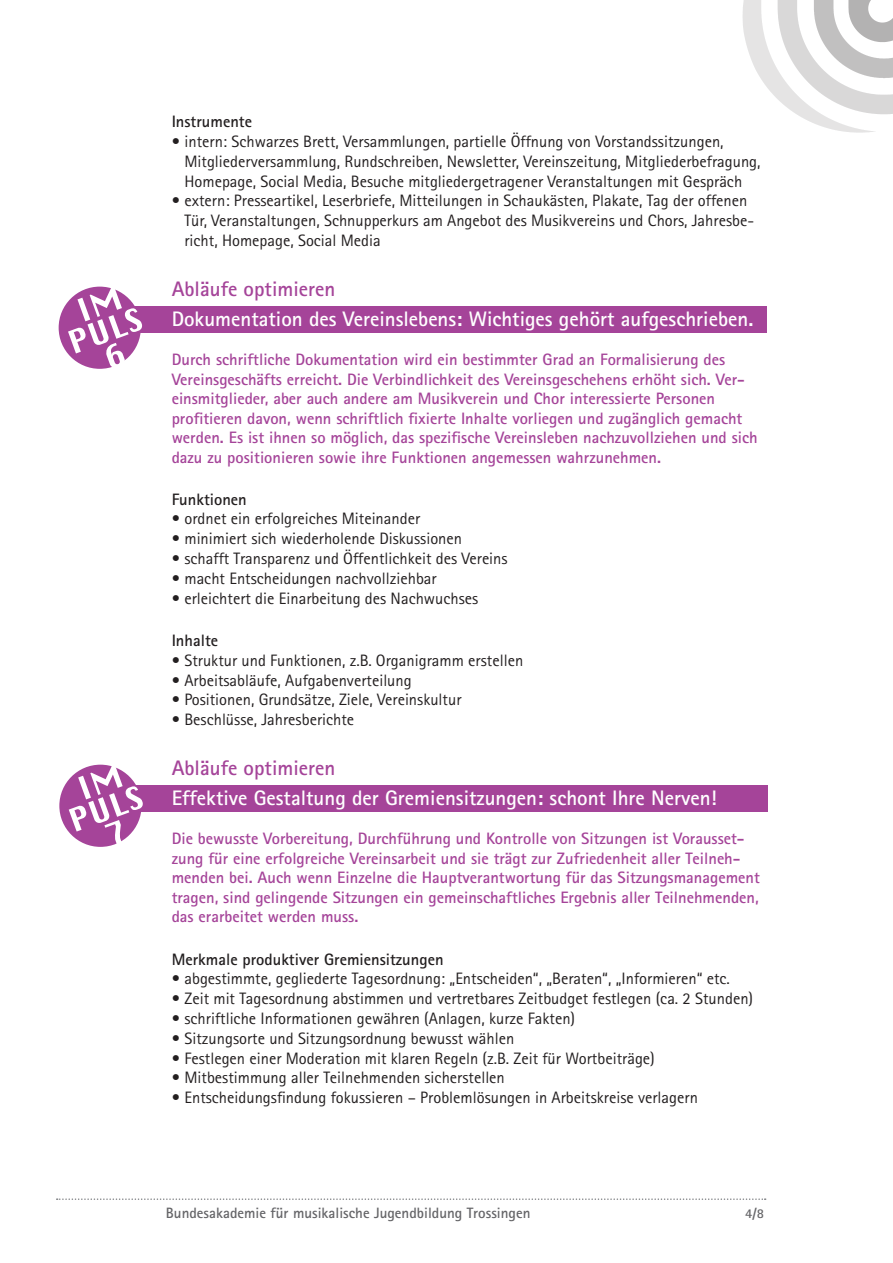
<style>
.page{position:relative;width:893px;height:1263px;background:#fff}
.page>*{position:absolute;margin:0;border:0;box-sizing:border-box;transform-origin:0 0}
.t1{font:700 21px "Rotis Sans Serif";color:#fff}
.t2{font:700 21px "Rotis Sans Serif";color:#a54499}
.t3{font:16.5px/19.8px "Rotis Sans Serif";color:#231f20}
.t4{font:700 16.5px/19.5px "Rotis Sans Serif";color:#a54499}
.t5{font:700 16.5px "Rotis Sans Serif";color:#231f20}
.t6{font:700 15px "Rotis Sans Serif";color:#656568}
.t7{font:700 13.5px "Rotis Sans Serif";color:#656568}
</style>
<div class="page">
<img style="left:742px;top:0;width:133px;height:133px">
<img style="left:771px;top:0;width:122px;height:117px">
<img style="left:806px;top:0;width:87px;height:85px">
<img style="left:842px;top:0;width:51px;height:47px">
<svg style="left:57px;top:1198px;width:709px;height:2px"></svg>
<div style="left:132px;top:306px;width:635px;height:26px;background:#a54499"></div>
<div style="left:59px;top:287px;width:82px;height:82px;background:#a54499;border-radius:50%"></div>
<svg style="left:68px;top:286px;width:74px;height:82px"></svg>
<div style="left:127px;top:785px;width:641px;height:26px;background:#a54499"></div>
<div style="left:59px;top:765px;width:83px;height:82px;background:#a54499;border-radius:50%"></div>
<svg style="left:69px;top:764px;width:74px;height:81px"></svg>
<p class="t5" style="left:172px;top:111px;width:82px">Instrumente</p>
<p class="t3" style="left:184px;top:131px;width:578px;text-indent:-13px">• intern: Schwarzes Brett, Versammlungen, partielle Öffnung von Vorstandssitzungen,<br>Mitgliederversammlung, Rundschreiben, Newsletter, Vereinszeitung, Mitgliederbefragung,<br>Homepage, Social Media, Besuche mitgliedergetragener Veranstaltungen mit Gespräch</p>
<p class="t3" style="left:184px;top:191px;width:571px;text-indent:-13px">• extern: Presseartikel, Leserbriefe, Mitteilungen in Schaukästen, Plakate, Tag der offenen<br>Tür, Veranstaltungen, Schnupperkurs am Angebot des Musikvereins und Chors, Jahresbe&shy;richt, Homepage, Social Media</p>
<p class="t2" style="left:172px;top:275px;width:165px">Abläufe optimieren</p>
<p class="t1" style="left:172px;top:305px;width:583px">Dokumentation des Vereinslebens: Wichtiges gehört aufgeschrieben.</p>
<p class="t4" style="left:172px;top:349px;width:587px">Durch schriftliche Dokumentation wird ein bestimmter Grad an Formalisierung des Vereinsgeschäfts erreicht. Die Verbindlichkeit des Vereinsgeschehens erhöht sich. Ver&shy;einsmitglieder, aber auch andere am Musikverein und Chor interessierte Personen profitieren davon, wenn schriftlich fixierte Inhalte vorliegen und zugänglich gemacht werden. Es ist ihnen so möglich, das spezifische Vereinsleben nachzuvollziehen und sich dazu zu positionieren sowie ihre Funktionen angemessen wahrzunehmen.</p>
<p class="t5" style="left:172px;top:489px;width:77px">Funktionen</p>
<p class="t3" style="left:172px;top:509px;width:250px">• ordnet ein erfolgreiches Miteinander</p>
<p class="t3" style="left:172px;top:529px;width:292px">• minimiert sich wiederholende Diskussionen</p>
<p class="t3" style="left:172px;top:548px;width:337px">• schafft Transparenz und Öffentlichkeit des Vereins</p>
<p class="t3" style="left:172px;top:568px;width:267px">• macht Entscheidungen nachvollziehbar</p>
<p class="t3" style="left:172px;top:588px;width:308px">• erleichtert die Einarbeitung des Nachwuchses</p>
<p class="t5" style="left:172px;top:630px;width:48px">Inhalte</p>
<p class="t3" style="left:172px;top:650px;width:353px">• Struktur und Funktionen, z.B. Organigramm erstellen</p>
<p class="t3" style="left:172px;top:670px;width:242px">• Arbeitsabläufe, Aufgabenverteilung</p>
<p class="t3" style="left:172px;top:690px;width:291px">• Positionen, Grundsätze, Ziele, Vereinskultur</p>
<p class="t3" style="left:172px;top:709px;width:184px">• Beschlüsse, Jahresberichte</p>
<p class="t2" style="left:172px;top:754px;width:165px">Abläufe optimieren</p>
<p class="t1" style="left:172px;top:784px;width:547px">Effektive Gestaltung der Gremiensitzungen: schont Ihre Nerven!</p>
<p class="t4" style="left:172px;top:829px;width:590px">Die bewusste Vorbereitung, Durchführung und Kontrolle von Sitzungen ist Vorausset&shy;zung für eine erfolgreiche Vereinsarbeit und sie trägt zur Zufriedenheit aller Teilneh&shy;menden bei. Auch wenn Einzelne die Hauptverantwortung für das Sitzungsmanagement tragen, sind gelingende Sitzungen ein gemeinschaftliches Ergebnis aller Teilnehmenden, das erarbeitet werden muss.</p>
<p class="t5" style="left:172px;top:948px;width:273px">Merkmale produktiver Gremiensitzungen</p>
<p class="t3" style="left:172px;top:969px;width:560px">• abgestimmte, gegliederte Tagesordnung: „Entscheiden“, „Beraten“, „Informieren“ etc.</p>
<p class="t3" style="left:172px;top:988px;width:583px">• Zeit mit Tagesordnung abstimmen und vertretbares Zeitbudget festlegen (ca. 2 Stunden)</p>
<p class="t3" style="left:172px;top:1008px;width:405px">• schriftliche Informationen gewähren (Anlagen, kurze Fakten)</p>
<p class="t3" style="left:172px;top:1028px;width:344px">• Sitzungsorte und Sitzungsordnung bewusst wählen</p>
<p class="t3" style="left:172px;top:1048px;width:485px">• Festlegen einer Moderation mit klaren Regeln (z.B. Zeit für Wortbeiträge)</p>
<p class="t3" style="left:172px;top:1068px;width:335px">• Mitbestimmung aller Teilnehmenden sicherstellen</p>
<p class="t3" style="left:172px;top:1087px;width:528px">• Entscheidungsfindung fokussieren – Problemlösungen in Arbeitskreise verlagern</p>
<p class="t6" style="left:166px;top:1203px;width:366px">Bundesakademie für musikalische Jugendbildung Trossingen</p>
<p class="t7" style="left:745px;top:1205px;width:20px">4/8</p>
</div>
